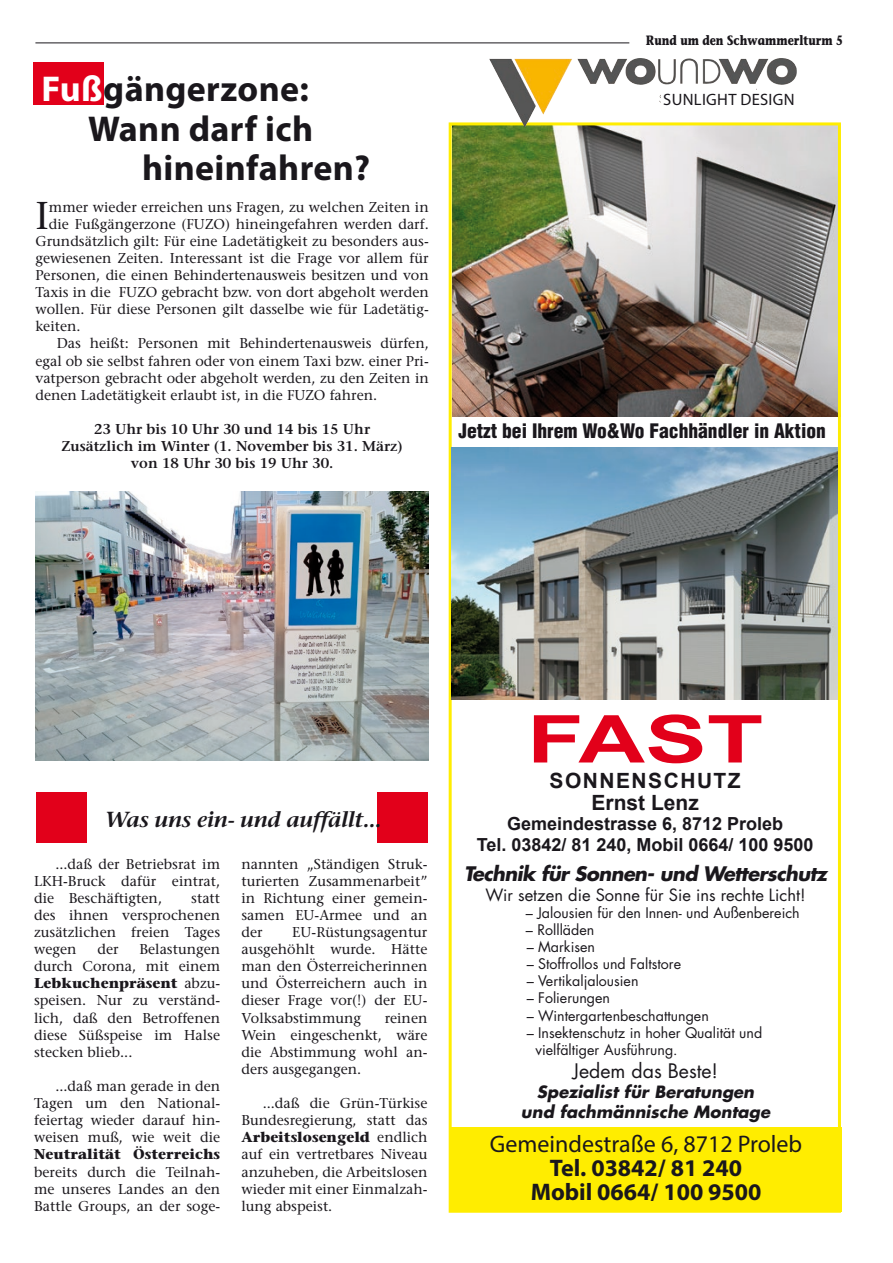
<style>
.page{position:relative;width:893px;height:1263px;background:#fff}
.page>*{position:absolute;margin:0;border:0;box-sizing:border-box;transform-origin:0 0}
.t1{font:700 66px "Arial";color:#e2001a;scale:1.4 1}
.swt-twxt{font:38.7px "Stone Serif";color:#1a171c}
.Titel_2{font:700 36px "Myriad Pro";letter-spacing:.01em;color:#1a171c}
.t2{font:700 24px "Myriad Pro";color:#1a171c}
.t3{font:24px "Myriad Pro";color:#1a171c}
.swt-twxt-2{font:italic 600 21.75px "Stone Serif";letter-spacing:-.02em;color:#1a171c}
.t4{font:700 21px/22.5px "Arial";letter-spacing:.07em;color:#1a171c;text-align:center}
.swt-twxt-3{font:900 condensed 19.5px "Helvetica";color:#1a171c}
.swt-twxt-4{font:italic 700 19.5px "Futura";letter-spacing:-.03em;color:#1a171c}
.swt-twxt-5{font:19.5px "Futura";color:#1a171c}
.t5{font:700 18px "Arial";color:#1a171c}
.swt-twxt-6{font:italic 700 16.5px/19.8px "Futura";color:#1a171c;text-align:center}
.swt-twxt-7{font:16.5px "Futura";color:#1a171c}
.Fließtext{font:16.5px "Myriad Pro";letter-spacing:.02em;color:#1a171c}
.swt-twxt-8{font:14.25px/17.1px "Stone Serif";color:#1a171c;text-align:justify}
.swt-twxt-9{font:14.25px/17.1px "Futura";color:#1a171c}
.swt-twxt-10{font:600 14.25px/17.1px "Stone Serif";color:#1a171c;text-align:center}
.t6{font:700 13.5px "Stone Informal";color:#1a171c;scale:.8 1}
.s1{color:#fff}
.s2{font-weight:700}
</style>
<div class="page">
<hr style="left:35px;top:43px;width:594px;height:1px;background:#1a171c">
<div style="left:33px;top:62px;width:70px;height:43px;background:#e2001a"></div>
<img style="left:453px;top:126px;width:384px;height:290px">
<div style="left:449px;top:122px;width:392px;height:1091px;border:3px solid #ffed00"></div>
<div style="left:450px;top:1127px;width:392px;height:84px;background:#ffed00"></div>
<svg style="left:489px;top:58px;width:277px;height:22px"></svg>
<img style="left:766px;top:58px;width:31px;height:27px">
<img style="left:451px;top:448px;width:386px;height:252px">
<img style="left:35px;top:491px;width:394px;height:270px">
<div style="left:36px;top:792px;width:51px;height:51px;background:#e2001a"></div>
<div style="left:377px;top:792px;width:51px;height:51px;background:#e2001a"></div>
<p class="Titel_2" style="left:42px;top:65px;width:269px"><span class="s1">Fuß</span>gängerzone:</p>
<p class="Titel_2" style="left:88px;top:105px;width:227px">Wann darf ich</p>
<p class="Titel_2" style="left:142px;top:145px;width:230px">hineinfahren?</p>
<p class="swt-twxt" style="left:35px;top:192px;width:15px">I</p>
<p class="swt-twxt-8" style="left:49px;top:198px;width:381px">mmer wieder erreichen uns Fragen, zu welchen Zeiten in</p>
<p class="swt-twxt-8" style="left:49px;top:215px;width:381px">die Fußgängerzone (FUZO) hineingefahren werden darf.</p>
<p class="swt-twxt-8" style="left:35px;top:232px;width:395px">Grundsätzlich gilt: Für eine Ladetätigkeit zu besonders aus-</p>
<p class="swt-twxt-8" style="left:35px;top:249px;width:395px">gewiesenen Zeiten. Interessant ist die Frage vor allem für</p>
<p class="swt-twxt-8" style="left:35px;top:266px;width:395px">Personen, die einen Behindertenausweis besitzen und von</p>
<p class="swt-twxt-8" style="left:35px;top:284px;width:395px">Taxis in die FUZO gebracht bzw. von dort abgeholt werden</p>
<p class="swt-twxt-8" style="left:35px;top:301px;width:395px">wollen. Für diese Personen gilt dasselbe wie für Ladetätig-</p>
<p class="swt-twxt-8" style="left:35px;top:318px;width:47px">keiten.</p>
<p class="swt-twxt-8" style="left:35px;top:335px;width:395px;text-indent:21px">Das heißt: Personen mit Behindertenausweis dürfen, egal ob sie selbst fahren oder von einem Taxi bzw. einer Pri&shy;vatperson gebracht oder abgeholt werden, zu den Zeiten in denen Ladetätigkeit erlaubt ist, in die FUZO fahren.</p>
<p class="swt-twxt-10" style="left:94px;top:420px;width:278px">23 Uhr bis 10 Uhr 30 und 14 bis 15 Uhr</p>
<p class="swt-twxt-10" style="left:62px;top:437px;width:343px">Zusätzlich im Winter (1. November bis 31. März) von 18 Uhr 30 bis 19 Uhr 30.</p>
<p class="t6" style="left:646px;top:31px;width:248px">Rund um den Schwammerlturm 5</p>
<p class="Fließtext" style="left:663px;top:89px;width:133px">SUNLIGHT DESIGN</p>
<p class="swt-twxt-3" style="left:458px;top:418px;width:369px">Jetzt bei Ihrem Wo&amp;Wo Fachhändler in Aktion</p>
<p class="swt-twxt-2" style="left:105px;top:806px;width:278px">Was uns ein- und auffällt...</p>
<p class="swt-twxt-8" style="left:34px;top:855px;width:188px;text-indent:21px">...daß der Betriebsrat im LKH-Bruck dafür eintrat, die Beschäftigten,</p>
<p class="swt-twxt-8" style="left:241px;top:855px;width:188px">nannten „Ständigen Struk&shy;turierten Zusammenarbeit” in Richtung einer gemein&shy;samen EU-Armee und an der</p>
<p class="swt-twxt-8" style="left:34px;top:889px;width:188px;text-indent:157px">statt des ihnen versprochenen zusätzlichen freien Tages wegen</p>
<p class="swt-twxt-8" style="left:241px;top:923px;width:188px;text-indent:51px">EU-Rüstungsagentur ausgehöhlt wurde. Hätte man den Österreicherinnen und Österreichern auch in dieser Frage vor(!) der EU-Volksabstimmung</p>
<p class="swt-twxt-8" style="left:34px;top:940px;width:188px;text-indent:105px">Belastungen durch Corona, mit einem <span class="s2">Lebkuchenpräsent</span> abzu&shy;speisen. Nur zu verständ&shy;lich, daß den Betroffenen diese Süßspeise im Halse stecken blieb...</p>
<p class="swt-twxt-8" style="left:34px;top:1077px;width:188px;text-indent:21px">...daß man gerade in den Tagen um den National&shy;feiertag wieder darauf hin&shy;weisen muß, wie weit die <span class="s2">Neutralität Österreichs </span>bereits durch die Teilnah&shy;me unseres Landes an den Battle Groups, an der soge-</p>
<p class="swt-twxt-8" style="left:97px;top:940px;width:23px">der</p>
<p class="swt-twxt-8" style="left:241px;top:1009px;width:188px;text-indent:143px">reinen Wein eingeschenkt, wäre die Abstimmung wohl an&shy;ders ausgegangen.</p>
<p class="swt-twxt-8" style="left:241px;top:1094px;width:188px;text-indent:21px">...daß die Grün-Türkise Bundesregierung, statt das <span class="s2">Arbeitslosengeld</span> endlich auf ein vertretbares Niveau anzuheben, die Arbeitslosen wieder mit einer Einmalzah&shy;lung abspeist.</p>
<p class="t1" style="left:527px;top:696px;width:170px">FAST</p>
<p class="t4" style="left:550px;top:770px;width:193px">SONNENSCHUTZ<br>Ernst Lenz</p>
<p class="t5" style="left:507px;top:811px;width:278px">Gemeindestrasse 6, 8712 Proleb</p>
<p class="t5" style="left:477px;top:833px;width:338px">Tel. 03842/ 81 240, Mobil 0664/ 100 9500</p>
<p class="swt-twxt-4" style="left:464px;top:860px;width:365px">Technik für Sonnen- und Wetterschutz</p>
<p class="swt-twxt-7" style="left:485px;top:883px;width:322px">Wir setzen die Sonne für Sie ins rechte Licht!</p>
<p class="swt-twxt-9" style="left:526px;top:904px;width:275px">– Jalousien für den Innen- und Außenbereich</p>
<p class="swt-twxt-9" style="left:526px;top:921px;width:70px">– Rollläden</p>
<p class="swt-twxt-9" style="left:527px;top:938px;width:70px">– Markisen</p>
<p class="swt-twxt-9" style="left:527px;top:955px;width:156px">– Stoffrollos und Faltstore</p>
<p class="swt-twxt-9" style="left:527px;top:972px;width:113px">– Vertikaljalousien</p>
<p class="swt-twxt-9" style="left:527px;top:989px;width:85px">– Folierungen</p>
<p class="swt-twxt-9" style="left:527px;top:1006px;width:184px">– Wintergartenbeschattungen</p>
<p class="swt-twxt-9" style="left:535px;top:1024px;width:228px;text-indent:-9px">– Insektenschutz in hoher Qualität und vielfältiger Ausführung.</p>
<p class="swt-twxt-5" style="left:573px;top:1057px;width:147px">Jedem das Beste!</p>
<p class="swt-twxt-6" style="left:521px;top:1081px;width:251px">Spezialist für Beratungen und fachmännische Montage</p>
<p class="t3" style="left:490px;top:1129px;width:314px">Gemeindestraße 6, 8712 Proleb</p>
<p class="t2" style="left:550px;top:1152px;width:194px">Tel. 03842/ 81 240</p>
<p class="t2" style="left:531px;top:1176px;width:232px">Mobil 0664/ 100 9500</p>
</div>
